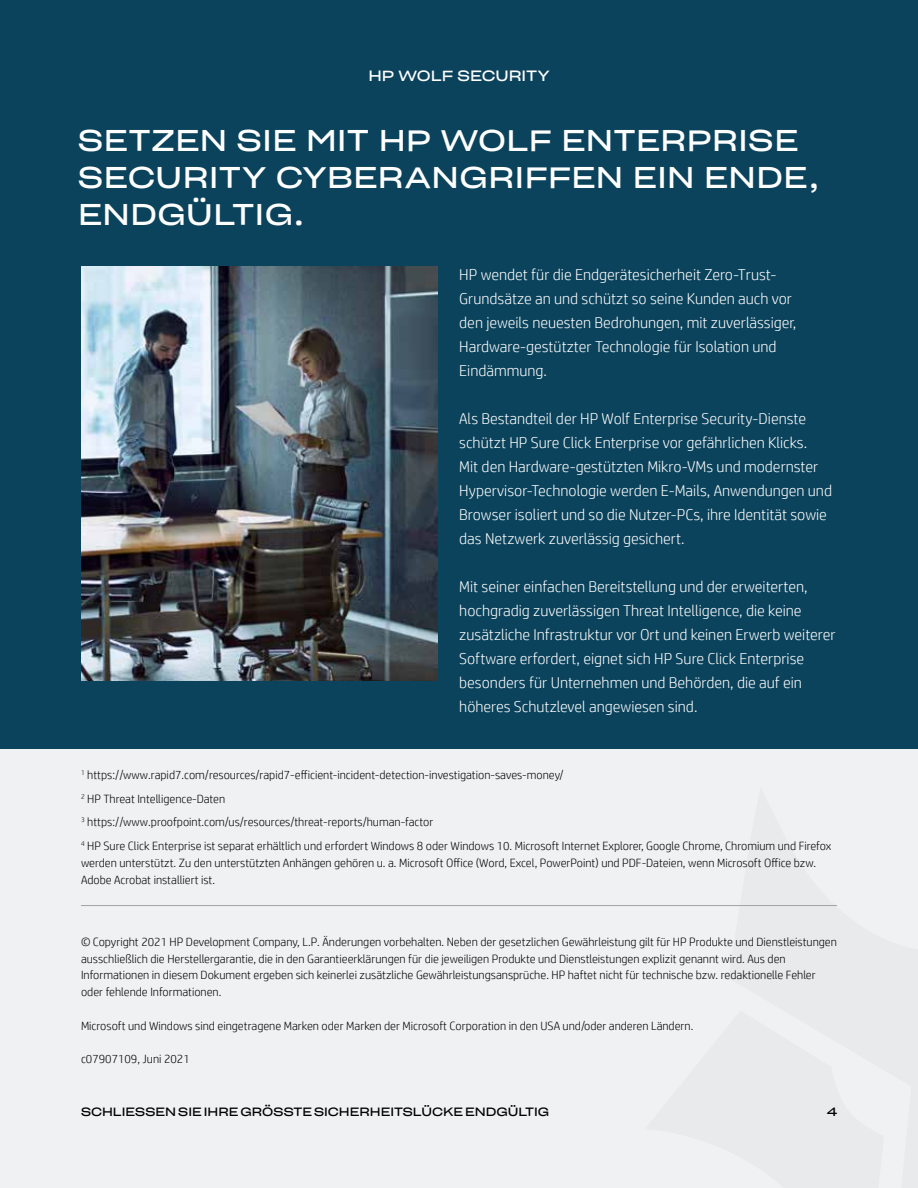
<style>
.page{position:relative;width:918px;height:1188px;background:#fff}
.page>*{position:absolute;margin:0;border:0;box-sizing:border-box;transform-origin:0 0}
.t1{font:29.25px/37px "Sharp Grotesk Book 25";letter-spacing:.015em;color:#fff}
.t2{font:300 15.75px/24px "HP Simplified";color:#fff}
.t3{font:14.55px "Sharp Grotesk Book 25";color:#fff}
.t4{font:300 12px/16.8px "HP Simplified";color:#000}
.t5{font:11.7px "Sharp Grotesk Book 25";color:#000}
</style>
<div class="page">
<div style="left:0;top:10px;width:918px;height:1178px;background:#eff1f3"></div>
<div style="left:0;top:0;width:918px;height:748px;background:#0b435c"></div>
<img style="left:81px;top:267px;width:357px;height:413px">
<hr style="left:81px;top:905px;width:756px;height:1px;background:#a3a3a3">
<p class="t3" style="left:368px;top:63px;width:183px">HP WOLF SECURITY</p>
<h1 class="t1" style="left:78px;top:119px;width:743px">SETZEN SIE MIT HP WOLF ENTERPRISE<br>SECURITY CYBERANGRIFFEN EIN ENDE,<br>ENDGÜLTIG.</h1>
<h2 class="t2" style="left:459px;top:262px;width:338px">HP wendet für die Endgerätesicherheit Zero-Trust-Grundsätze an und schützt so seine Kunden auch vor den jeweils neuesten Bedrohungen, mit zuverlässiger, Hardware-gestützter Technologie für Isolation und Eindämmung.</h2>
<p class="t2" style="left:459px;top:406px;width:374px">Als Bestandteil der HP Wolf Enterprise Security-Dienste schützt HP Sure Click Enterprise vor gefährlichen Klicks.<br>Mit den Hardware-gestützten Mikro-VMs und modernster Hypervisor-Technologie werden E-Mails, Anwendungen und Browser isoliert und so die Nutzer-PCs, ihre Identität sowie das Netzwerk zuverlässig gesichert.</p>
<p class="t2" style="left:459px;top:574px;width:378px">Mit seiner einfachen Bereitstellung und der erweiterten, hochgradig zuverlässigen Threat Intelligence, die keine zusätzliche Infrastruktur vor Ort und keinen Erwerb weiterer Software erfordert, eignet sich HP Sure Click Enterprise besonders für Unternehmen und Behörden, die auf ein höheres Schutzlevel angewiesen sind.</p>
<p class="t4" style="left:81px;top:762px;width:752px;line-height:23.9px"><sup>1</sup> https://www.rapid7.com/resources/rapid7-efficient-incident-detection-investigation-saves-money/<br><sup>2</sup> HP Threat Intelligence-Daten<br><sup>3</sup> https://www.proofpoint.com/us/resources/threat-reports/human-factor<br><sup>4</sup> HP Sure Click Enterprise ist separat erhältlich und erfordert Windows 8 oder Windows 10. Microsoft Internet Explorer, Google Chrome, Chromium und Firefox</p>
<p class="t4" style="left:81px;top:854px;width:737px">werden unterstützt. Zu den unterstützten Anhängen gehören u. a. Microsoft Office (Word, Excel, PowerPoint) und PDF-Dateien, wenn Microsoft Office bzw.<br>Adobe Acrobat installiert ist.</p>
<p class="t4" style="left:81px;top:933px;width:758px">© Copyright 2021 HP Development Company, L.P. Änderungen vorbehalten. Neben der gesetzlichen Gewährleistung gilt für HP Produkte und Dienstleistungen ausschließlich die Herstellergarantie, die in den Garantieerklärungen für die jeweiligen Produkte und Dienstleistungen explizit genannt wird. Aus den Informationen in diesem Dokument ergeben sich keinerlei zusätzliche Gewährleistungsansprüche. HP haftet nicht für technische bzw. redaktionelle Fehler oder fehlende Informationen.</p>
<p class="t4" style="left:81px;top:1017px;width:614px">Microsoft und Windows sind eingetragene Marken oder Marken der Microsoft Corporation in den USA und/oder anderen Ländern.</p>
<p class="t4" style="left:81px;top:1051px;width:110px">c07907109, Juni 2021</p>
<p class="t5" style="left:81px;top:1102px;width:470px">SCHLIESSEN SIE IHRE GRÖSSTE SICHERHEITSLÜCKE ENDGÜLTIG</p>
<p class="t5" style="left:827px;top:1102px;width:11px">4</p>
</div>
